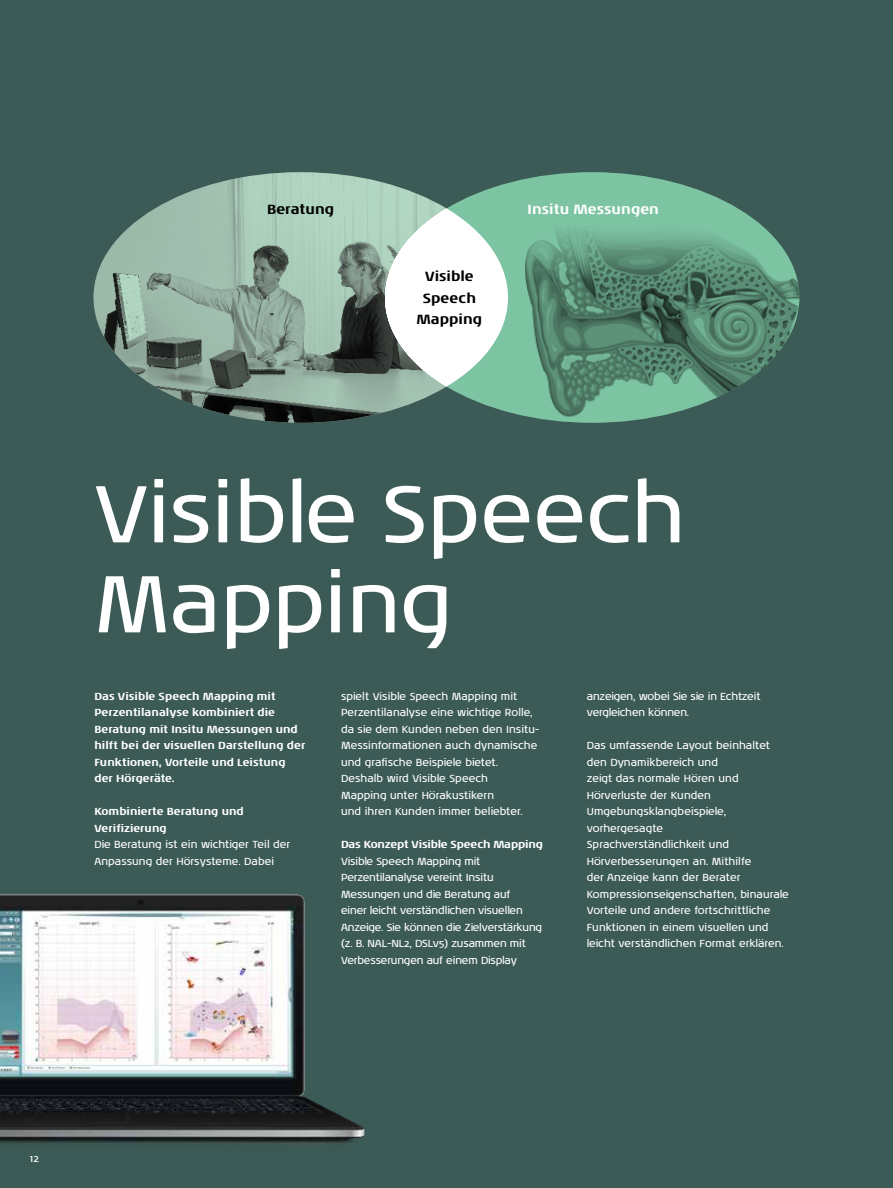
<style>
.page{position:relative;width:893px;height:1188px;background:#3c5b56}
.page>*{position:absolute;margin:0;border:0;box-sizing:border-box;transform-origin:0 0}
.t1{font:82.5px/90px "Noa LT Pro";color:#fff}
.t2{font:700 13.65px/21.5px "Noa LT Pro";letter-spacing:.005em;color:#000;text-align:center}
.t3{font:700 13.65px "Noa LT Pro";color:#fff}
.t4{font:10.5px/16.5px "Noa LT Pro";color:#fff}
.t5{font:10.5px/16.5px "Noa LT Pro";letter-spacing:-.02em;color:#fff}
.t6{font:700 10.5px/16.5px "Noa LT Pro";color:#fff}
.t7{font:700 10.5px "Noa LT Pro";letter-spacing:-.02em;color:#fff}
</style>
<div class="page">
<img style="left:0;top:894px;width:365px;height:249px">
<img style="left:94px;top:172px;width:408px;height:251px">
<div style="left:385px;top:172px;width:414px;height:251px;background:#7dc4a3;border-radius:50%"></div>
<img style="left:525px;top:220px;width:274px;height:203px">
<svg style="left:385px;top:208px;width:123px;height:179px"></svg>
<h2 class="t2" style="left:267px;top:198px;width:69px">Beratung</h2>
<h2 class="t3" style="left:528px;top:199px;width:133px">Insitu Messungen</h2>
<h2 class="t2" style="left:416px;top:265px;width:67px">Visible<br>Speech<br>Mapping</h2>
<h1 class="t1" style="left:94px;top:466px;width:592px">Visible Speech<br>Mapping</h1>
<p class="t6" style="left:94px;top:687px;width:212px">Das Visible Speech Mapping mit<br>Perzentilanalyse kombiniert die<br>Beratung mit Insitu Messungen und hilft bei der visuellen Darstellung der<br>Funktionen, Vorteile und Leistung der Hörgeräte.</p>
<p class="t6" style="left:94px;top:803px;width:151px">Kombinierte Beratung und<br>Verifizierung</p>
<p class="t4" style="left:94px;top:836px;width:197px">Die Beratung ist ein wichtiger Teil der<br>Anpassung der Hörsysteme. Dabei</p>
<p class="t4" style="left:341px;top:688px;width:200px">spielt Visible Speech Mapping mit Perzentilanalyse eine wichtige Rolle, da sie dem Kunden neben den Insitu-Messinformationen auch dynamische und grafische Beispiele bietet.<br>Deshalb wird Visible Speech<br>Mapping unter Hörakustikern<br>und ihren Kunden immer beliebter.</p>
<p class="t7" style="left:341px;top:837px;width:203px">Das Konzept Visible Speech Mapping</p>
<p class="t5" style="left:341px;top:853px;width:203px">Visible Speech Mapping mit Perzentilanalyse vereint Insitu Messungen und die Beratung auf<br>einer leicht verständlichen visuellen Anzeige. Sie können die Zielverstärkung (z. B. NAL-NL2, DSLv5) zusammen mit Verbesserungen auf einem Display</p>
<p class="t5" style="left:587px;top:688px;width:175px">anzeigen, wobei Sie sie in Echtzeit vergleichen können.</p>
<p class="t4" style="left:587px;top:737px;width:204px">Das umfassende Layout beinhaltet den Dynamikbereich und<br>zeigt das normale Hören und<br>Hörverluste der Kunden<br>Umgebungsklangbeispiele, vorhergesagte<br>Sprachverständlichkeit und<br>Hörverbesserungen an. Mithilfe<br>der Anzeige kann der Berater<br>Kompressionseigenschaften, binaurale<br>Vorteile und andere fortschrittliche<br>Funktionen in einem visuellen und leicht verständlichen Format erklären.</p>
<p class="t4" style="left:30px;top:1150px;width:11px">12</p>
</div>
